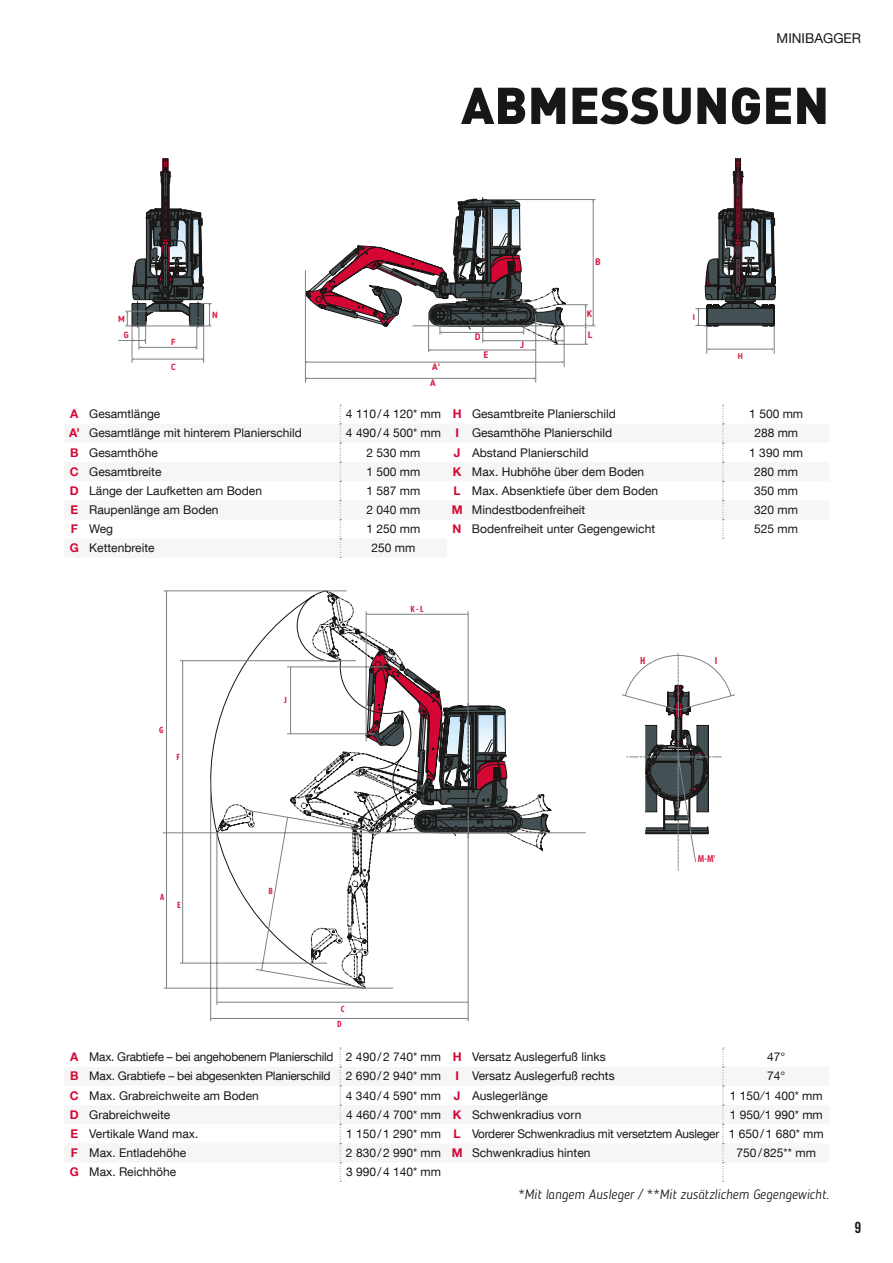
<style>
.page{position:relative;width:893px;height:1263px;background:#fff}
.page>*{position:absolute;margin:0;border:0;box-sizing:border-box;transform-origin:0 0}
.t1{font:900 51px "DINOT";color:#181716}
.t2{font:15.9px "Bebas Neue";color:#181716}
.t3{font:italic 300 13.5px "Blogger Sans";color:#181716}
.t4{font:13.5px "Helvetica Neue LT Com";color:#181716}
.t5{font:12px "Helvetica Neue LT Com";color:#181716}
.t6{font:12px "Helvetica Neue LT Com";letter-spacing:-.02em;color:#181716}
.t7{font:11.7px "Helvetica Neue LT Com";letter-spacing:-.02em;color:#181716}
.t8{font:700 condensed 10.35px "Myriad Pro";color:#da1c42}
.t9{font:700 9.45px/16.8px "Blogger Sans";color:#da1c42}
.t10{font:700 condensed 9.15px "Myriad Pro";color:#da1c42}
.t11{font:700 8.85px "Blogger Sans";color:#da1c42}
.t12{font:700 8.25px "Blogger Sans";color:#da1c42}
.s1{font-weight:700;color:#d50634}
.s2{font-weight:700;font-size:12px;color:#d50634}
</style>
<div class="page">
<svg style="left:340px;top:405px;width:1px;height:153px"></svg>
<svg style="left:722px;top:405px;width:2px;height:134px"></svg>
<svg style="left:722px;top:1048px;width:2px;height:134px"></svg>
<svg style="left:340px;top:1048px;width:1px;height:134px"></svg>
<hr style="left:203px;top:326px;width:1px;height:37px;background:#7e8285">
<hr style="left:132px;top:326px;width:1px;height:37px;background:#7e8285">
<hr style="left:774px;top:323px;width:1px;height:30px;background:#7e8285">
<hr style="left:706px;top:323px;width:1px;height:30px;background:#7e8285">
<hr style="left:305px;top:270px;width:1px;height:112px;background:#7e8285">
<hr style="left:535px;top:314px;width:1px;height:68px;background:#7e8285">
<hr style="left:428px;top:313px;width:1px;height:39px;background:#7e8285">
<hr style="left:564px;top:326px;width:1px;height:41px;background:#7e8285">
<hr style="left:306px;top:362px;width:257px;height:1px;background:#7e8285">
<hr style="left:306px;top:378px;width:229px;height:1px;background:#7e8285">
<svg style="left:305px;top:197px;width:290px;height:154px"></svg>
<hr style="left:708px;top:349px;width:65px;height:1px;background:#7e8285">
<hr style="left:133px;top:359px;width:70px;height:1px;background:#7e8285">
<svg style="left:119px;top:158px;width:92px;height:191px"></svg>
<svg style="left:696px;top:158px;width:80px;height:169px"></svg>
<hr style="left:707px;top:323px;width:66px;height:1px;background:#181716">
<svg style="left:163px;top:591px;width:423px;height:430px"></svg>
<hr style="left:468px;top:807px;width:1px;height:214px;background:#7e8285">
<hr style="left:166px;top:591px;width:1px;height:241px;background:#7e8285">
<hr style="left:166px;top:833px;width:1px;height:154px;background:#7e8285">
<hr style="left:182px;top:833px;width:1px;height:130px;background:#7e8285">
<hr style="left:182px;top:661px;width:1px;height:171px;background:#7e8285">
<svg style="left:217px;top:591px;width:334px;height:397px"></svg>
<hr style="left:211px;top:1018px;width:257px;height:1px;background:#7e8285">
<hr style="left:217px;top:1002px;width:251px;height:1px;background:#7e8285">
<svg style="left:622px;top:653px;width:113px;height:217px"></svg>
<p class="t4" style="left:777px;top:29px;width:86px">MINIBAGGER</p>
<h1 class="t1" style="left:461px;top:71px;width:370px">ABMESSUNGEN</h1>
<p class="t11" style="left:118px;top:314px;width:8px">M</p>
<p class="t11" style="left:124px;top:330px;width:6px">G</p>
<p class="t11" style="left:171px;top:337px;width:6px">F</p>
<p class="t11" style="left:171px;top:361px;width:6px">C</p>
<p class="t9" style="left:595px;top:253px;width:7px">B</p>
<p class="t9" style="left:587px;top:305px;width:7px">K</p>
<p class="t11" style="left:212px;top:309px;width:7px">N</p>
<p class="t12" style="left:693px;top:312px;width:4px">I</p>
<p class="t9" style="left:430px;top:358px;width:12px">A‘<br>A</p>
<p class="t9" style="left:475px;top:328px;width:7px">D</p>
<p class="t9" style="left:588px;top:326px;width:6px">L</p>
<p class="t9" style="left:520px;top:336px;width:6px">J</p>
<p class="t9" style="left:484px;top:346px;width:6px">E</p>
<p class="t12" style="left:738px;top:351px;width:7px">H</p>
<p class="t5" style="left:70px;top:407px;width:92px"><span class="s1">A</span> Gesamtlänge</p>
<p class="t5" style="left:346px;top:407px;width:271px">4 110/4 120* mm <span class="s1">H</span> Gesamtbreite Planierschild</p>
<p class="t5" style="left:749px;top:407px;width:55px">1 500 mm</p>
<p class="t5" style="left:69px;top:426px;width:234px"><span class="s1">A’</span> Gesamtlänge mit hinterem Planierschild</p>
<p class="t5" style="left:346px;top:426px;width:268px">4 490/4 500* mm <span class="s1">I</span> Gesamthöhe Planierschild</p>
<p class="t5" style="left:754px;top:426px;width:45px">288 mm</p>
<p class="t5" style="left:70px;top:445px;width:89px"><span class="s1">B</span> Gesamthöhe</p>
<p class="t5" style="left:367px;top:445px;width:55px">2 530 mm</p>
<p class="t5" style="left:454px;top:445px;width:136px"><span class="s1">J</span> Abstand Planierschild</p>
<p class="t5" style="left:749px;top:445px;width:55px">1 390 mm</p>
<p class="t5" style="left:70px;top:464px;width:93px"><span class="s1">C</span> Gesamtbreite</p>
<p class="t5" style="left:367px;top:464px;width:55px">1 500 mm</p>
<p class="t5" style="left:453px;top:464px;width:193px"><span class="s1">K</span> Max. Hubhöhe über dem Boden</p>
<p class="t5" style="left:754px;top:464px;width:45px">280 mm</p>
<p class="t5" style="left:70px;top:483px;width:194px"><span class="s1">D</span> Länge der Laufketten am Boden</p>
<p class="t5" style="left:367px;top:483px;width:55px">1 587 mm</p>
<p class="t5" style="left:454px;top:483px;width:206px"><span class="s1">L</span> Max. Absenktiefe über dem Boden</p>
<p class="t5" style="left:754px;top:483px;width:45px">350 mm</p>
<p class="t5" style="left:71px;top:502px;width:150px"><span class="s1">E</span> Raupenlänge am Boden</p>
<p class="t5" style="left:367px;top:502px;width:55px">2 040 mm</p>
<p class="t5" style="left:452px;top:502px;width:135px"><span class="s1">M</span> Mindestbodenfreiheit</p>
<p class="t5" style="left:754px;top:502px;width:45px">320 mm</p>
<p class="t5" style="left:71px;top:521px;width:44px"><span class="s1">F</span> Weg</p>
<p class="t5" style="left:367px;top:521px;width:55px">1 250 mm</p>
<p class="t5" style="left:453px;top:521px;width:204px"><span class="s1">N</span> Bodenfreiheit unter Gegengewicht</p>
<p class="t5" style="left:754px;top:521px;width:45px">525 mm</p>
<p class="t5" style="left:70px;top:540px;width:86px"><span class="s1">G</span> Kettenbreite</p>
<p class="t5" style="left:372px;top:540px;width:45px">250 mm</p>
<p class="t10" style="left:159px;top:724px;width:6px">G</p>
<p class="t10" style="left:176px;top:751px;width:5px">F</p>
<p class="t10" style="left:160px;top:891px;width:6px">A</p>
<p class="t10" style="left:177px;top:900px;width:5px">E</p>
<p class="t10" style="left:284px;top:694px;width:4px">J</p>
<p class="t10" style="left:411px;top:603px;width:14px">K - L</p>
<p class="t10" style="left:268px;top:885px;width:6px">B</p>
<p class="t10" style="left:341px;top:1003px;width:5px">C</p>
<p class="t10" style="left:337px;top:1018px;width:6px">D</p>
<p class="t8" style="left:640px;top:654px;width:7px">H</p>
<p class="t8" style="left:715px;top:654px;width:4px">I</p>
<p class="t8" style="left:698px;top:852px;width:19px">M-M'</p>
<p class="t6" style="left:70px;top:1050px;width:537px"><span class="s1">A</span> Max. Grabtiefe – bei angehobenem Planierschild 2 490/2 740* mm <span class="s1">H</span> Versatz Auslegerfuß links</p>
<p class="t5" style="left:767px;top:1050px;width:20px">47°</p>
<p class="t7" style="left:70px;top:1069px;width:262px"><span class="s2">B</span> Max. Grabtiefe – bei abgesenkten Planierschild</p>
<p class="t5" style="left:346px;top:1069px;width:270px">2 690/2 940* mm <span class="s1">I</span> Versatz Auslegerfuß rechts</p>
<p class="t5" style="left:767px;top:1069px;width:20px">74°</p>
<p class="t5" style="left:70px;top:1088px;width:190px"><span class="s1">C</span> Max. Grabreichweite am Boden</p>
<p class="t5" style="left:346px;top:1088px;width:204px">4 340/4 590* mm <span class="s1">J</span> Auslegerlänge</p>
<p class="t5" style="left:730px;top:1088px;width:95px">1 150/1 400* mm</p>
<p class="t5" style="left:70px;top:1107px;width:102px"><span class="s1">D</span> Grabreichweite</p>
<p class="t5" style="left:346px;top:1107px;width:237px">4 460/4 700* mm <span class="s1">K</span> Schwenkradius vorn</p>
<p class="t5" style="left:730px;top:1107px;width:95px">1 950/1 990* mm</p>
<p class="t5" style="left:71px;top:1126px;width:129px"><span class="s1">E</span> Vertikale Wand max.</p>
<p class="t6" style="left:346px;top:1126px;width:479px">1 150/1 290* mm <span class="s1">L</span> Vorderer Schwenkradius mit versetztem Ausleger 1 650/1 680* mm</p>
<p class="t5" style="left:71px;top:1145px;width:117px"><span class="s1">F</span> Max. Entladehöhe</p>
<p class="t5" style="left:346px;top:1145px;width:246px">2 830/2 990* mm <span class="s1">M</span> Schwenkradius hinten</p>
<p class="t5" style="left:737px;top:1145px;width:81px">750/825** mm</p>
<p class="t5" style="left:70px;top:1164px;width:108px"><span class="s1">G</span> Max. Reichhöhe</p>
<p class="t5" style="left:346px;top:1164px;width:97px">3 990/4 140* mm</p>
<p class="t3" style="left:518px;top:1186px;width:313px">*Mit langem Ausleger / **Mit zusätzlichem Gegengewicht.</p>
<h2 class="t2" style="left:855px;top:1218px;width:8px">9</h2>
</div>
